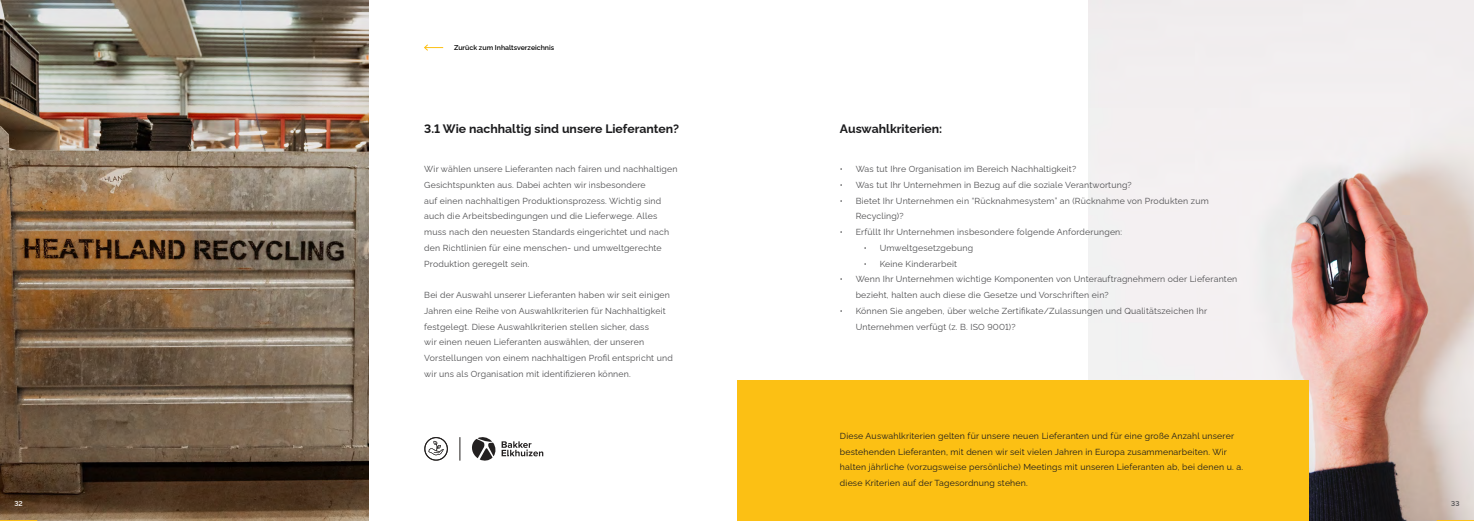
<style>
.page{position:relative;width:1474px;height:521px;background:#fff}
.page>*{position:absolute;margin:0;border:0;box-sizing:border-box;transform-origin:0 0}
.t1{font:700 12.25px "Raleway";color:#1b1b1d}
.t2{font:8.75px/15.8px "Raleway";letter-spacing:.02em;color:#4e4e50}
.t3{font:8.75px/15.8px "Raleway";letter-spacing:.02em;color:#1b1b1d}
.t4{font:600 7px "Raleway";color:#000}
.t5{font:600 7px "Raleway";color:#4e4e50}
.t6{font:600 7px "Raleway";color:#fff}
</style>
<div class="page">
<img style="left:1088px;top:0;width:385px;height:521px">
<hr style="left:1436px;top:520px;width:37px;height:1px;background:#fcc014">
<img style="left:0;top:0;width:368px;height:521px">
<svg style="left:424px;top:437px;width:24px;height:24px"></svg>
<svg style="left:460px;top:437px;width:1px;height:24px"></svg>
<svg style="left:472px;top:437px;width:71px;height:24px"></svg>
<div style="left:737px;top:380px;width:571px;height:141px;background:#fcc014"></div>
<svg style="left:424px;top:44px;width:19px;height:7px"></svg>
<hr style="left:0;top:520px;width:37px;height:1px;background:#fcc014">
<p class="t6" style="left:14px;top:497px;width:10px">32</p>
<p class="t4" style="left:454px;top:42px;width:102px">Zurück zum Inhaltsverzeichnis</p>
<h1 class="t1" style="left:424px;top:119px;width:256px">3.1 Wie nachhaltig sind unsere Lieferanten?</h1>
<p class="t2" style="left:424px;top:160px;width:255px">Wir wählen unsere Lieferanten nach fairen und nachhaltigen Gesichtspunkten aus. Dabei achten wir insbesondere<br>auf einen nachhaltigen Produktionsprozess. Wichtig sind auch die Arbeitsbedingungen und die Lieferwege. Alles muss nach den neuesten Standards eingerichtet und nach den Richtlinien für eine menschen- und umweltgerechte Produktion geregelt sein.</p>
<p class="t2" style="left:424px;top:286px;width:250px">Bei der Auswahl unserer Lieferanten haben wir seit einigen Jahren eine Reihe von Auswahlkriterien für Nachhaltigkeit festgelegt. Diese Auswahlkriterien stellen sicher, dass<br>wir einen neuen Lieferanten auswählen, der unseren Vorstellungen von einem nachhaltigen Profil entspricht und wir uns als Organisation mit identifizieren können.</p>
<h1 class="t1" style="left:840px;top:119px;width:104px">Auswahlkriterien:</h1>
<p class="t2" style="left:840px;top:160px;width:238px">• Was tut Ihre Organisation im Bereich Nachhaltigkeit?</p>
<p class="t2" style="left:840px;top:176px;width:293px">• Was tut Ihr Unternehmen in Bezug auf die soziale Verantwortung?</p>
<p class="t2" style="left:855px;top:192px;width:354px;text-indent:-16px">• Bietet Ihr Unternehmen ein “Rücknahmesystem” an (Rücknahme von Produkten zum<br>Recycling)?</p>
<p class="t2" style="left:840px;top:223px;width:284px">• Erfüllt Ihr Unternehmen insbesondere folgende Anforderungen:</p>
<p class="t2" style="left:864px;top:239px;width:111px">• Umweltgesetzgebung</p>
<p class="t2" style="left:864px;top:255px;width:95px">• Keine Kinderarbeit</p>
<p class="t2" style="left:855px;top:270px;width:383px;text-indent:-16px">• Wenn Ihr Unternehmen wichtige Komponenten von Unterauftragnehmern oder Lieferanten bezieht, halten auch diese die Gesetze und Vorschriften ein?</p>
<p class="t2" style="left:855px;top:302px;width:353px;text-indent:-16px">• Können Sie angeben, über welche Zertifikate/Zulassungen und Qualitätszeichen Ihr<br>Unternehmen verfügt (z. B. ISO 9001)?</p>
<p class="t3" style="left:840px;top:427px;width:404px">Diese Auswahlkriterien gelten für unsere neuen Lieferanten und für eine große Anzahl unserer bestehenden Lieferanten, mit denen wir seit vielen Jahren in Europa zusammenarbeiten. Wir halten jährliche (vorzugsweise persönliche) Meetings mit unseren Lieferanten ab, bei denen u. a. diese Kriterien auf der Tagesordnung stehen.</p>
<p class="t5" style="left:1451px;top:497px;width:10px">33</p>
</div>
